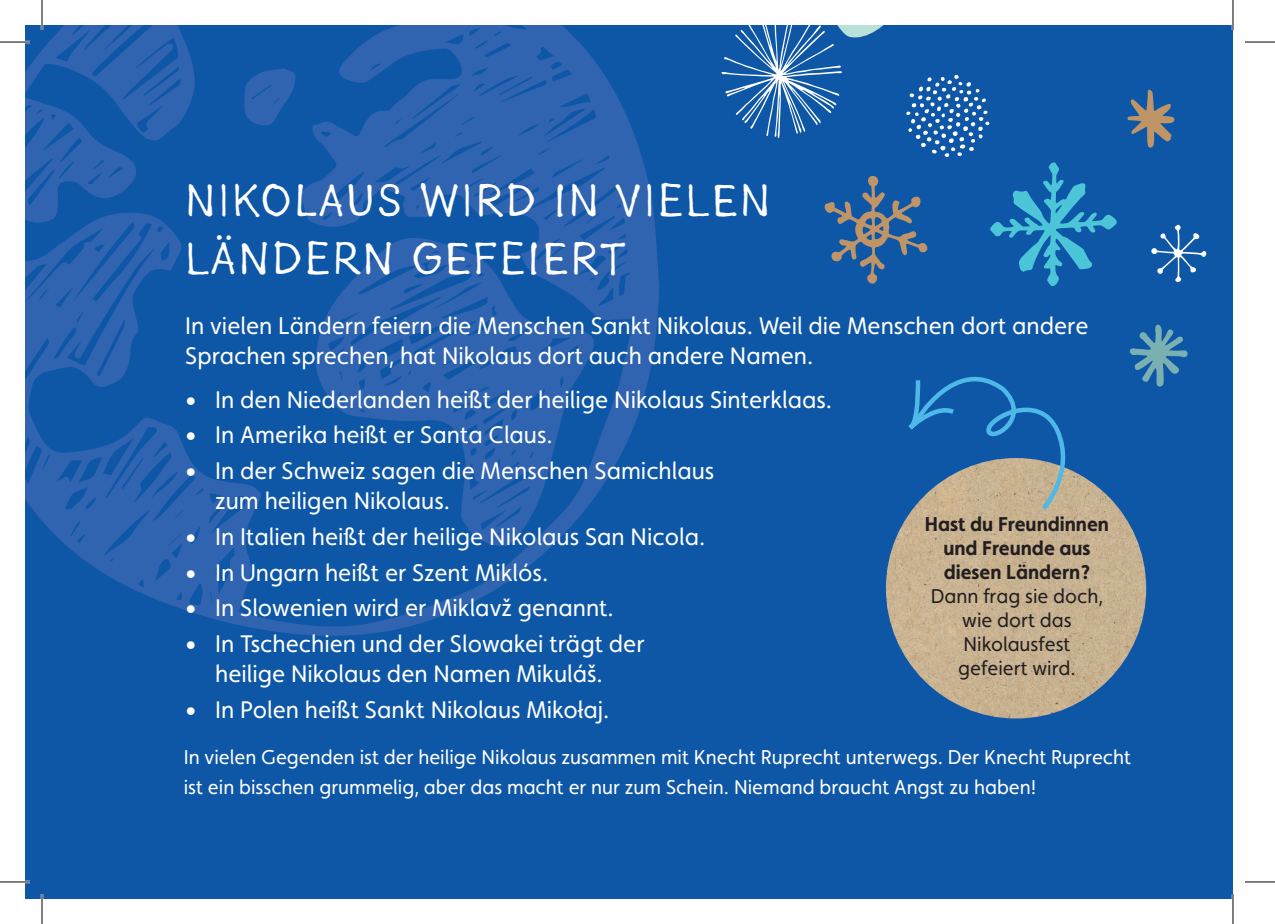
<style>
.page{position:relative;width:1275px;height:924px;background:#fff}
.page>*{position:absolute;margin:0;border:0;box-sizing:border-box;transform-origin:0 0}
.t1{font:48px/57.6px "Goodlife Sans";color:#fff}
.t2{font:24px/30px "Faricy New";color:#fff}
.t3{font:20px/30px "Faricy New";color:#fff}
.t4{font:20px/24px "Faricy New";color:#231f20;text-align:center}
.s1{font-weight:700}
</style>
<div class="page">
<div style="left:25px;top:25px;width:1208px;height:873px;background:#0e57a7"></div>
<svg style="left:25px;top:25px;width:634px;height:611px"></svg>
<svg style="left:315px;top:237px;width:281px;height:311px;fill:#2c62af"></svg>
<svg style="left:244px;top:68px;width:51px;height:58px"></svg>
<img style="left:886px;top:458px;width:260px;height:260px;border-radius:130px">
<svg style="left:908px;top:376px;width:167px;height:136px"></svg>
<svg style="left:1127px;top:90px;width:48px;height:58px"></svg>
<svg style="left:1129px;top:324px;width:59px;height:63px"></svg>
<svg style="left:1151px;top:224px;width:56px;height:58px"></svg>
<svg style="left:721px;top:25px;width:396px;height:261px"></svg>
<hr style="left:0;top:41px;width:30px;height:2px;background:#fff">
<hr style="left:0;top:880px;width:30px;height:2px;background:#fff">
<hr style="left:41px;top:0;width:2px;height:30px;background:#fff">
<hr style="left:41px;top:893px;width:2px;height:30px;background:#fff">
<hr style="left:1231px;top:0;width:3px;height:30px;background:#fff">
<hr style="left:1231px;top:893px;width:3px;height:30px;background:#fff">
<hr style="left:0;top:42px;width:30px;height:1px;background:#000">
<hr style="left:1245px;top:42px;width:30px;height:1px;background:#000">
<hr style="left:0;top:881px;width:30px;height:1px;background:#000">
<hr style="left:1245px;top:881px;width:30px;height:1px;background:#000">
<hr style="left:42px;top:0;width:1px;height:30px;background:#000">
<hr style="left:42px;top:893px;width:1px;height:30px;background:#000">
<hr style="left:1232px;top:0;width:1px;height:30px;background:#000">
<hr style="left:1232px;top:893px;width:1px;height:30px;background:#000">
<p class="t1" style="left:184px;top:173px;width:589px">NIKOLAUS WIRD IN VIELEN<br>LÄNDERN GEFEIERT</p>
<p class="t2" style="left:185px;top:310px;width:904px">In vielen Ländern feiern die Menschen Sankt Nikolaus. Weil die Menschen dort andere<br>Sprachen sprechen, hat Nikolaus dort auch andere Namen.</p>
<p class="t2" style="left:185px;top:384px;width:648px">• In den Niederlanden heißt der heilige Nikolaus Sinterklaas.</p>
<p class="t2" style="left:185px;top:420px;width:369px">• In Amerika heißt er Santa Claus.</p>
<p class="t2" style="left:215px;top:455px;width:500px;text-indent:-30px">• In der Schweiz sagen die Menschen Samichlaus zum heiligen Nikolaus.</p>
<p class="t2" style="left:185px;top:521px;width:521px">• In Italien heißt der heilige Nikolaus San Nicola.</p>
<p class="t2" style="left:185px;top:557px;width:364px">• In Ungarn heißt er Szent Miklós.</p>
<p class="t2" style="left:185px;top:592px;width:430px">• In Slowenien wird er Miklavž genannt.</p>
<p class="t2" style="left:185px;top:628px;width:461px;text-align:center">• In Tschechien und der Slowakei trägt der heilige Nikolaus den Namen Mikuláš.</p>
<p class="t2" style="left:185px;top:694px;width:426px">• In Polen heißt Sankt Nikolaus Mikołaj.</p>
<p class="t4" style="left:925px;top:511px;width:186px"><span class="s1">Hast du Freundinnen und Freunde aus diesen Ländern?<br></span>Dann frag sie doch, wie dort das<br>Nikolausfest<br>gefeiert wird.</p>
<p class="t3" style="left:184px;top:741px;width:949px">In vielen Gegenden ist der heilige Nikolaus zusammen mit Knecht Ruprecht unterwegs. Der Knecht Ruprecht ist ein bisschen grummelig, aber das macht er nur zum Schein. Niemand braucht Angst zu haben!</p>
</div>
